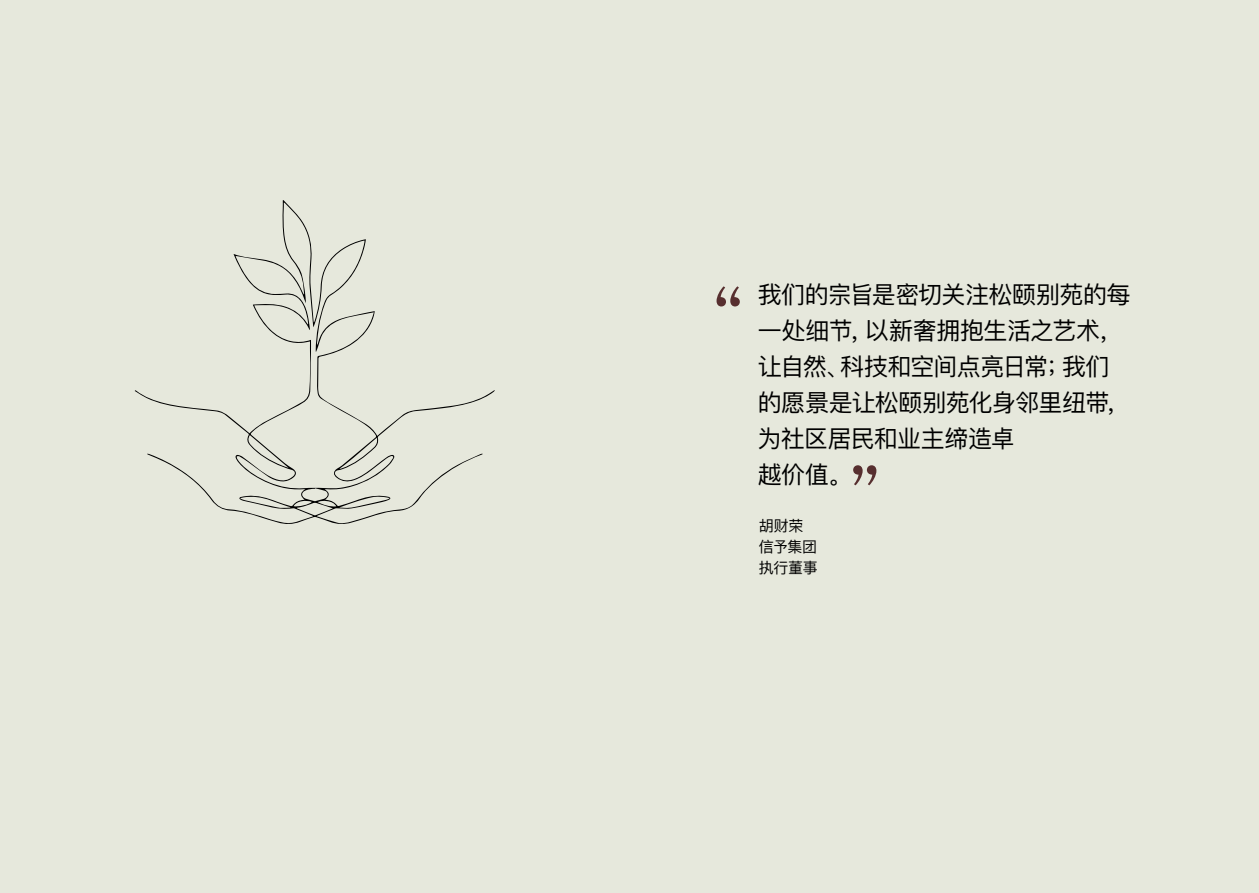
<style>
.page{position:relative;width:1259px;height:893px;background:#e6e8dc}
.page>*{position:absolute;margin:0;border:0;box-sizing:border-box;transform-origin:0 0}
.t1{font:75px "Bookmania";color:#572f2f}
.t2{font:24px/36px "Ping Fang SC";letter-spacing:-.025em;color:#000}
.t3{font:15px/21px "Ping Fang SC";letter-spacing:-.02em;color:#000}
</style>
<div class="page">
<svg style="left:135px;top:200px;width:360px;height:324px"></svg>
<h1 class="t1" style="left:712px;top:271px;width:33px">“</h1>
<p class="t2" style="left:758px;top:276px;width:374px">我们的宗旨是密切关注松颐别苑的每一处细节，以新奢拥抱生活之艺术，让自然、科技和空间点亮日常；我们的愿景是让松颐别苑化身邻里纽带，为社区居民和业主缔造卓<br>越价值。</p>
<p class="t3" style="left:759px;top:514px;width:61px">胡财荣信予集团执行董事</p>
<h1 class="t1" style="left:849px;top:449px;width:33px">”</h1>
</div>
